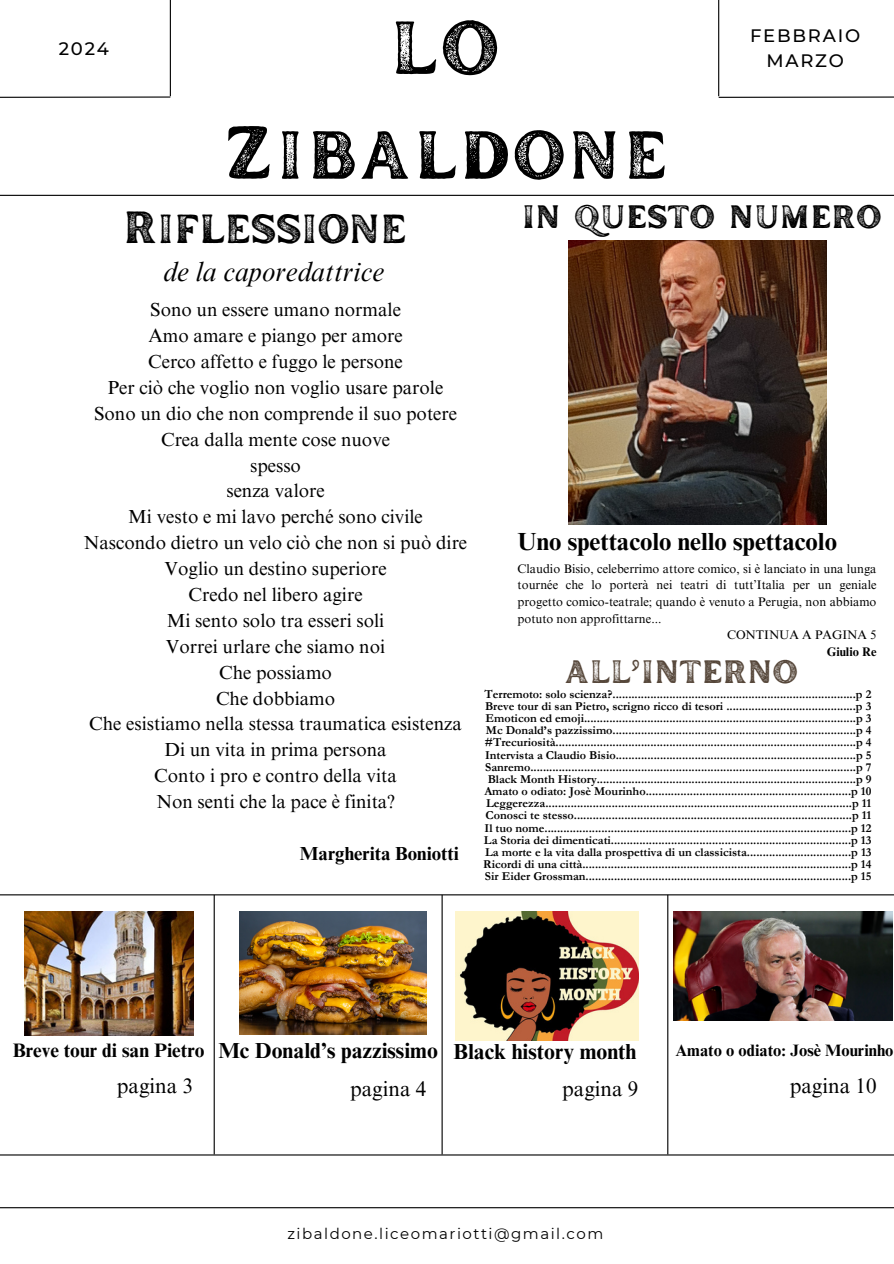
<style>
.page{position:relative;width:894px;height:1264px;background:#fff}
.page>*{position:absolute;margin:0;border:0;box-sizing:border-box;transform-origin:0 0}
.t1{font:75px/104.7px "Inlander Texture";letter-spacing:.04em;color:#000;text-align:center}
.t2{font:45px "Inlander Texture";color:#000}
.t3{font:32.4px "Inlander Texture";color:#000}
.t4{font:32.4px "Inlander Texture";color:#554639}
.t5{font:italic 27px "Times NRMT Pro";color:#000}
.t6{font:700 24.75px "Times NRMT Pro";color:#000}
.t7{font:700 21.75px "Times NRMT Pro";color:#000}
.t8{font:21px "Times NRMT Pro";color:#000}
.t9{font:700 19.5px "Times NRMT Pro";color:#000}
.t10{font:18.9px "Times NRMT Pro";color:#000}
.t11{font:700 18.9px "Times NRMT Pro";color:#000}
.t12{font:500 18px "Montserrat";letter-spacing:.1em;color:#000}
.t13{font:700 16.5px "Times NRMT Pro";color:#000}
.t14{font:15px "Montserrat";letter-spacing:.1em;color:#000}
.t15{font:12.45px/16.6px "Times NRMT Pro";color:#000;text-align:justify}
.t16{font:700 12.45px "Times NRMT Pro";color:#000}
.t17{font:700 12.15px/12.1px "Garamond";color:#000}
</style>
<div class="page">
<svg style="left:0;top:96px;width:171px;height:2px"></svg>
<hr style="left:170px;top:0;width:1px;height:96px;background:#000">
<hr style="left:718px;top:0;width:1px;height:96px;background:#000">
<hr style="left:0;top:1207px;width:893px;height:1px;background:#000">
<hr style="left:0;top:894px;width:893px;height:1px;background:#000">
<hr style="left:213px;top:894px;width:2px;height:260px;background:#000">
<hr style="left:441px;top:894px;width:1px;height:260px;background:#000">
<hr style="left:667px;top:894px;width:1px;height:260px;background:#000">
<hr style="left:0;top:1154px;width:893px;height:1px;background:#000">
<svg style="left:718px;top:96px;width:175px;height:2px"></svg>
<hr style="left:0;top:195px;width:893px;height:1px;background:#000">
<img style="left:568px;top:241px;width:258px;height:283px">
<img style="left:24px;top:911px;width:169px;height:124px">
<img style="left:240px;top:911px;width:186px;height:123px">
<img style="left:455px;top:911px;width:183px;height:129px">
<img style="left:673px;top:911px;width:218px;height:109px">
<p class="t12" style="left:59px;top:37px;width:52px">2024</p>
<p class="t1" style="left:223px;top:-8px;width:444px">LO<br>Zibaldone</p>
<p class="t12" style="left:749px;top:25px;width:112px">FEBBRAIO</p>
<p class="t12" style="left:766px;top:50px;width:79px">MARZO</p>
<p class="t2" style="left:123px;top:195px;width:284px">Riflessione</p>
<p class="t5" style="left:163px;top:262px;width:222px">de la caporedattrice</p>
<p class="t3" style="left:521px;top:194px;width:361px">IN QUESTO NUMERO</p>
<p class="t10" style="left:150px;top:303px;width:252px">Sono un essere umano normale</p>
<p class="t10" style="left:148px;top:328px;width:256px">Amo amare e piango per amore</p>
<p class="t10" style="left:148px;top:354px;width:256px">Cerco affetto e fuggo le persone</p>
<p class="t10" style="left:108px;top:380px;width:337px">Per ciò che voglio non voglio usare parole</p>
<p class="t10" style="left:94px;top:406px;width:364px">Sono un dio che non comprende il suo potere</p>
<p class="t10" style="left:161px;top:432px;width:230px">Crea dalla mente cose nuove</p>
<p class="t10" style="left:250px;top:458px;width:52px">spesso</p>
<p class="t10" style="left:226px;top:484px;width:100px">senza valore</p>
<p class="t10" style="left:128px;top:510px;width:296px">Mi vesto e mi lavo perché sono civile</p>
<p class="t10" style="left:84px;top:535px;width:384px">Nascondo dietro un velo ciò che non si può dire</p>
<p class="t10" style="left:164px;top:561px;width:223px">Voglio un destino superiore</p>
<p class="t10" style="left:188px;top:587px;width:175px">Credo nel libero agire</p>
<p class="t10" style="left:167px;top:613px;width:219px">Mi sento solo tra esseri soli</p>
<h5 class="t10" style="left:166px;top:639px;width:221px">Vorrei urlare che siamo noi</h5>
<p class="t10" style="left:219px;top:665px;width:114px">Che possiamo</p>
<h5 class="t10" style="left:216px;top:691px;width:121px">Che dobbiamo</h5>
<p class="t10" style="left:89px;top:717px;width:374px">Che esistiamo nella stessa traumatica esistenza</p>
<h6 class="t10" style="left:164px;top:742px;width:223px">Di un vita in prima persona</h6>
<h6 class="t10" style="left:154px;top:768px;width:244px">Conto i pro e contro della vita</h6>
<h6 class="t10" style="left:156px;top:794px;width:239px">Non senti che la pace è finita?</h6>
<h6 class="t11" style="left:300px;top:846px;width:160px">Margherita Boniotti</h6>
<p class="t6" style="left:517px;top:532px;width:321px">Uno spettacolo nello spettacolo</p>
<p class="t15" style="left:517px;top:562px;width:360px">Claudio Bisio, celeberrimo attore comico, si è lanciato in una lunga tournée che lo porterà nei teatri di tutt’Italia per un geniale progetto comico-teatrale; quando è venuto a Perugia, non abbiamo potuto non approfittarne...</p>
<p class="t15" style="left:726px;top:628px;width:151px">CONTINUA A PAGINA 5</p>
<p class="t16" style="left:826px;top:647px;width:51px">Giulio Re</p>
<p class="t4" style="left:564px;top:648px;width:235px">ALL’INTERNO</p>
<p class="t17" style="left:484px;top:688px;width:388px">Terremoto: solo scienza?.............................................................................p 2</p>
<p class="t17" style="left:485px;top:700px;width:388px">Breve tour di san Pietro, scrigno ricco di tesori .........................................p 3</p>
<p class="t17" style="left:485px;top:712px;width:387px">Emoticon ed emoji......................................................................................p 3</p>
<p class="t17" style="left:485px;top:724px;width:387px">Mc Donald’s pazzissimo.............................................................................p 4</p>
<p class="t17" style="left:485px;top:736px;width:388px">#Trecuriosità...............................................................................................p 4</p>
<p class="t17" style="left:485px;top:749px;width:388px">Intervista a Claudio Bisio............................................................................p 5</p>
<p class="t17" style="left:485px;top:761px;width:387px">Sanremo.......................................................................................................p 7</p>
<p class="t17" style="left:487px;top:773px;width:385px">Black Month History..................................................................................p 9</p>
<p class="t17" style="left:484px;top:785px;width:388px">Amato o odiato: Josè Mourinho.................................................................p 10</p>
<p class="t17" style="left:486px;top:797px;width:387px">Leggerezza.................................................................................................p 11</p>
<p class="t17" style="left:485px;top:809px;width:387px">Conosci te stesso........................................................................................p 11</p>
<p class="t17" style="left:484px;top:821px;width:388px">Il tuo nome.................................................................................................p 12</p>
<p class="t17" style="left:484px;top:834px;width:389px">La Storia dei dimenticati............................................................................p 13<br>La morte e la vita dalla prospettiva di un classicista.................................p 13</p>
<p class="t17" style="left:483px;top:858px;width:389px">Ricordi di una città.....................................................................................p 14</p>
<p class="t17" style="left:484px;top:870px;width:388px">Sir Eider Grossman....................................................................................p 15</p>
<p class="t9" style="left:13px;top:1043px;width:193px">Breve tour di san Pietro</p>
<p class="t8" style="left:117px;top:1078px;width:78px">pagina 3</p>
<h2 class="t7" style="left:218px;top:1042px;width:221px">Mc Donald’s pazzissimo</h2>
<p class="t8" style="left:350px;top:1080px;width:78px">pagina 4</p>
<h3 class="t7" style="left:453px;top:1043px;width:184px">Black history month</h3>
<p class="t8" style="left:562px;top:1080px;width:78px">pagina 9</p>
<h2 class="t13" style="left:675px;top:1044px;width:219px">Amato o odiato: Josè Mourinho</h2>
<p class="t8" style="left:789px;top:1078px;width:88px">pagina 10</p>
<p class="t14" style="left:287px;top:1224px;width:317px">zibaldone.liceomariotti@gmail.com</p>
</div>
